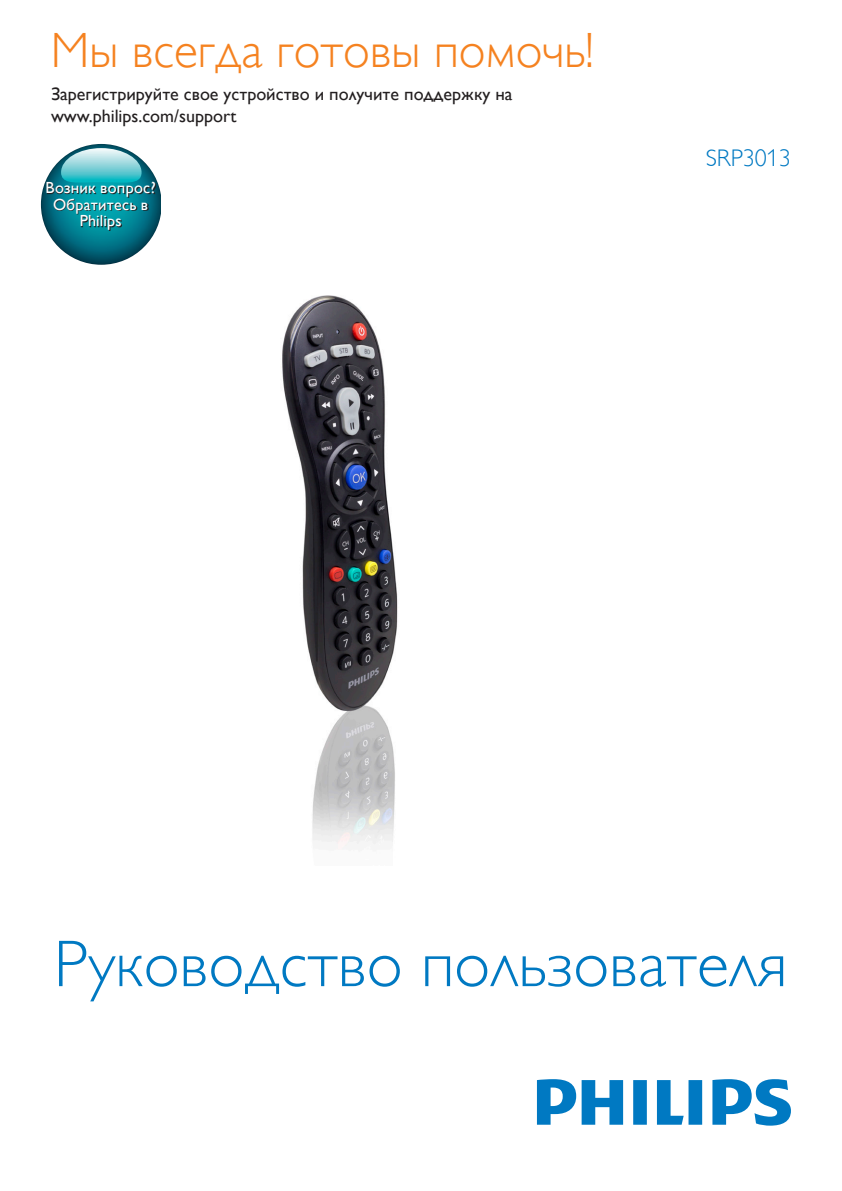
<style>
.page{position:relative;width:842px;height:1191px;background:#fff}
.page>*{position:absolute;margin:0;border:0;box-sizing:border-box;transform-origin:0 0}
.tol-usermanual-parag{font:66.4px "Gill Sans Alt One WGL Light";color:#0079c2}
.t_alwaysthere{font:49.6px "Gill Sans Alt One WGL Light";color:#f58220}
.t_typenumber{font:24px "Gill Sans Alt One WGL Light";color:#0079c2}
.t_register{font:18px "Gill Sans Alt One WGL";color:#231f20}
.t1{font:16px/16.4px "Gill Sans Alt One WGL";letter-spacing:.015em;color:#fff;text-align:center}
</style>
<div class="page">
<svg style="left:537px;top:1079px;width:254px;height:46px"></svg>
<img style="left:282px;top:295px;width:116px;height:551px">
<img style="left:41px;top:144px;width:120px;height:121px">
<svg style="left:61px;top:148px;width:81px;height:35px;background:#73c6ce"></svg>
<svg style="left:48px;top:183px;width:108px;height:48px;background:#057886"></svg>
<p class="t_alwaysthere" style="left:51px;top:18px;width:545px">Мы всегда готовы помочь!</p>
<p class="t_register" style="left:51px;top:81px;width:463px">Зарегистрируйте свое устройство и получите поддержку на</p>
<p class="t_register" style="left:51px;top:103px;width:187px">www.philips.com/support</p>
<p class="t1" style="left:46px;top:179px;width:112px">Возник вопрос?<br>Обратитесь в<br>Philips</p>
<p class="t_typenumber" style="left:706px;top:142px;width:87px">SRP3013</p>
<p class="tol-usermanual-parag" style="left:54px;top:920px;width:735px">Руководство пользователя</p>
</div>
